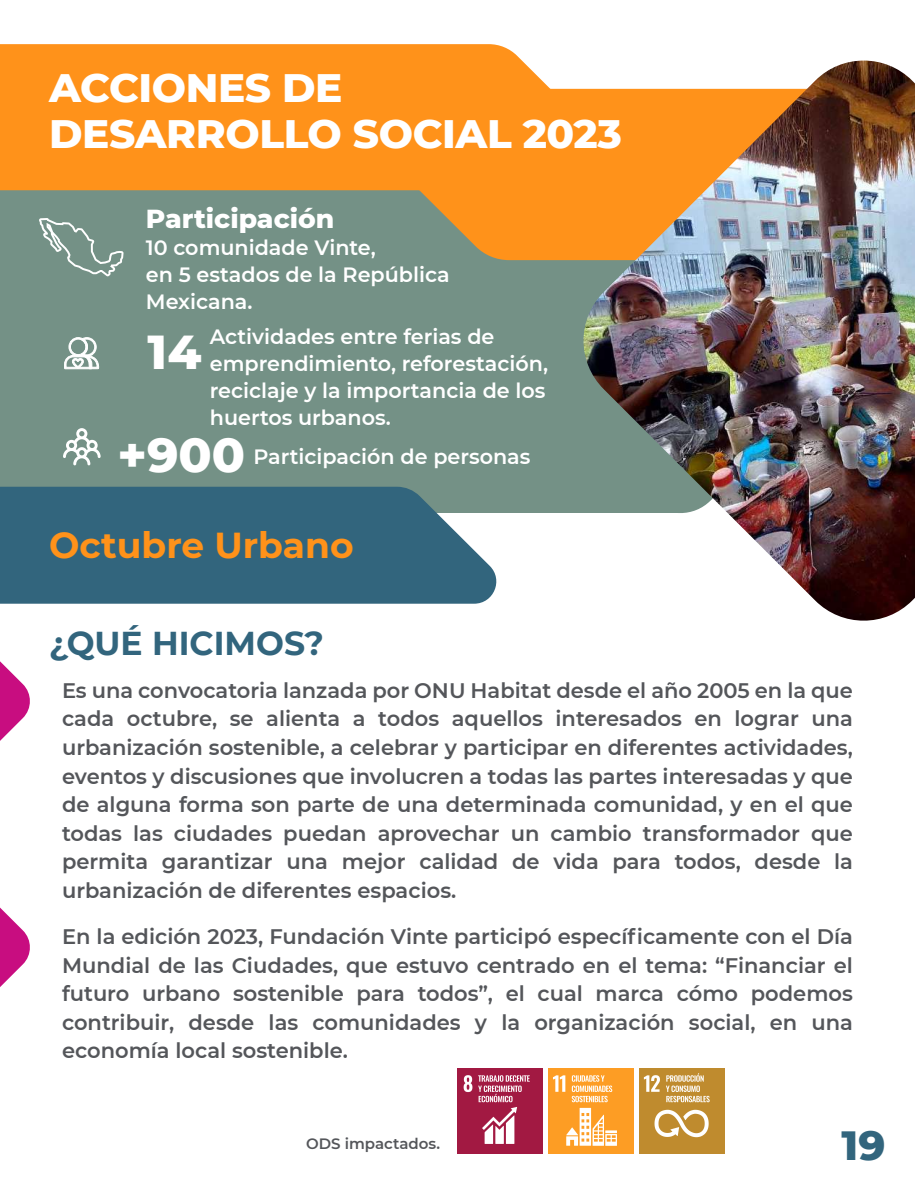
<style>
.page{position:relative;width:915px;height:1191px;background:#fff}
.page>*{position:absolute;margin:0;border:0;box-sizing:border-box;transform-origin:0 0}
.t1{font:800 48.6px/103.6px "Montserrat";color:#fff;text-align:center}
.t2{font:800 41.7px "Montserrat";color:#32657d}
.t3{font:800 40.5px/45.6px "Montserrat";letter-spacing:-.01em;color:#fff}
.t4{font:700 36px "Montserrat";color:#ff921a}
.t5{font:700 33px "Montserrat";color:#32657d}
.t6{font:800 26.55px "Montserrat";color:#fff}
.t7{font:600 21px/28.5px "Montserrat";color:#54565a;text-align:justify}
.t8{font:600 20.7px/27px "Montserrat";color:#fff}
.t9{font:600 15px "Montserrat";color:#54565a}
</style>
<div class="page">
<div style="left:0;top:115px;width:678px;height:398px;background:#749186"></div>
<div style="left:0;top:44px;width:576px;height:146px;background:#ff921a"></div>
<svg style="left:352px;top:89px;width:224px;height:171px;fill:#ff921a"></svg>
<img style="left:576px;top:61px;width:338px;height:560px">
<div style="left:0;top:487px;width:497px;height:116px;background:#32657d"></div>
<svg style="left:0;top:661px;width:30px;height:80px"></svg>
<svg style="left:0;top:907px;width:30px;height:80px"></svg>
<img style="left:639px;top:1068px;width:85px;height:85px">
<img style="left:457px;top:1068px;width:85px;height:85px">
<img style="left:548px;top:1068px;width:85px;height:85px">
<svg style="left:64px;top:337px;width:35px;height:32px"></svg>
<svg style="left:39px;top:218px;width:85px;height:58px"></svg>
<svg style="left:63px;top:428px;width:38px;height:37px"></svg>
<h3 class="t3" style="left:49px;top:63px;width:574px">ACCIONES DE<br>DESARROLLO SOCIAL 2023</h3>
<p class="t6" style="left:146px;top:199px;width:190px">Participación</p>
<p class="t8" style="left:146px;top:233px;width:305px">10 comunidade Vinte,<br>en 5 estados de la República<br>Mexicana.</p>
<p class="t8" style="left:210px;top:322px;width:339px">Actividades entre ferias de emprendimiento, reforestación, reciclaje y la importancia de los huertos urbanos.</p>
<h1 class="t1" style="left:117px;top:297px;width:129px">14 +900</h1>
<p class="t8" style="left:253px;top:442px;width:278px">Participación de personas</p>
<h3 class="t4" style="left:49px;top:519px;width:306px">Octubre Urbano</h3>
<h3 class="t5" style="left:49px;top:619px;width:276px">¿QUÉ HICIMOS?</h3>
<p class="t7" style="left:62px;top:675px;width:792px">Es una convocatoria lanzada por ONU Habitat desde el año 2005 en la que cada octubre, se alienta a todos aquellos interesados en lograr una urbanización sostenible, a celebrar y participar en diferentes actividades, eventos y discusiones que involucren a todas las partes interesadas y que de alguna forma son parte de una determinada comunidad, y en el que todas las ciudades puedan aprovechar un cambio transformador que permita garantizar una mejor calidad de vida para todos, desde la urbanización de diferentes espacios.</p>
<p class="t7" style="left:62px;top:921px;width:792px">En la edición 2023, Fundación Vinte participó específicamente con el Día Mundial de las Ciudades, que estuvo centrado en el tema: “Financiar el futuro urbano sostenible para todos”, el cual marca cómo podemos contribuir, desde las comunidades y la organización social, en una economía local sostenible.</p>
<p class="t9" style="left:306px;top:1133px;width:135px">ODS impactados.</p>
<h2 class="t2" style="left:841px;top:1114px;width:45px">19</h2>
</div>
